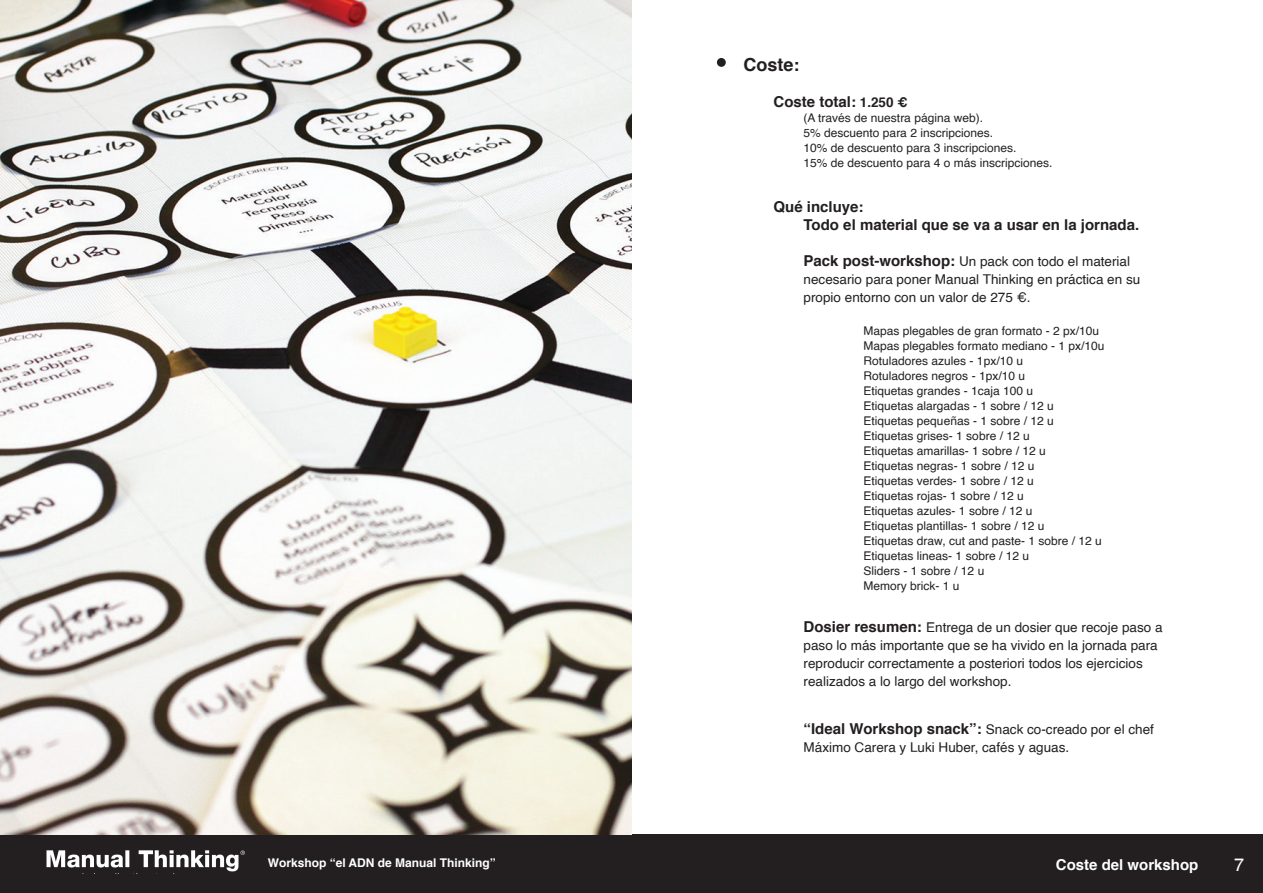
<style>
.page{position:relative;width:1263px;height:893px;background:#fff}
.page>*{position:absolute;margin:0;border:0;box-sizing:border-box;transform-origin:0 0}
.t1{font:700 18px "Helvetica";color:#231f20}
.t2{font:18px "Helvetica";color:#fff}
.t3{font:700 15px/18px "Helvetica";color:#231f20}
.t4{font:700 15px "Helvetica";color:#fff}
.t5{font:13.5px/18px "Helvetica";color:#231f20}
.t6{font:12px/15px "Helvetica";color:#231f20}
.t7{font:700 12px "Helvetica";color:#fff}
.s1{font-size:13.5px}
.s2{font-weight:700;font-size:15px}
</style>
<div class="page">
<div style="left:717px;top:58px;width:9px;height:9px;background:#231f20;border-radius:50%"></div>
<div style="left:0;top:834px;width:1263px;height:59px;background:#231f20"></div>
<img style="left:46px;top:850px;width:199px;height:22px">
<img style="left:0;top:0;width:631px;height:834px">
<h1 class="t1" style="left:743px;top:50px;width:57px">Coste:</h1>
<p class="t3" style="left:773px;top:93px;width:135px">Coste total: <span class="s1">1.250 €</span></p>
<p class="t6" style="left:803px;top:110px;width:250px">(A través de nuestra página web).<br>5% descuento para 2 inscripciones.<br>10% de descuento para 3 inscripciones.<br>15% de descuento para 4 o más inscripciones.</p>
<p class="t3" style="left:803px;top:198px;width:337px;text-indent:-30px">Qué incluye:<br>Todo el material que se va a usar en la jornada.</p>
<p class="t5" style="left:803px;top:252px;width:338px"><span class="s2">Pack post-workshop:</span> Un pack con todo el material necesario para poner Manual Thinking en práctica en su propio entorno con un valor de 275 €.</p>
<p class="t6" style="left:863px;top:323px;width:242px">Mapas plegables de gran formato - 2 px/10u<br>Mapas plegables formato mediano - 1 px/10u<br>Rotuladores azules - 1px/10 u<br>Rotuladores negros - 1px/10 u<br>Etiquetas grandes - 1caja 100 u<br>Etiquetas alargadas - 1 sobre / 12 u<br>Etiquetas pequeñas - 1 sobre / 12 u<br>Etiquetas grises- 1 sobre / 12 u<br>Etiquetas amarillas- 1 sobre / 12 u<br>Etiquetas negras- 1 sobre / 12 u<br>Etiquetas verdes- 1 sobre / 12 u<br>Etiquetas rojas- 1 sobre / 12 u<br>Etiquetas azules- 1 sobre / 12 u<br>Etiquetas plantillas- 1 sobre / 12 u<br>Etiquetas draw, cut and paste- 1 sobre / 12 u<br>Etiquetas lineas- 1 sobre / 12 u<br>Sliders - 1 sobre / 12 u<br>Memory brick- 1 u</p>
<p class="t5" style="left:803px;top:618px;width:360px"><span class="s2">Dosier resumen:</span> Entrega de un dosier que recoje paso a paso lo más importante que se ha vivido en la jornada para reproducir correctamente a posteriori todos los ejercicios realizados a lo largo del workshop.</p>
<p class="t5" style="left:803px;top:720px;width:352px"><span class="s2">“Ideal Workshop snack”:</span> Snack co-creado por el chef<br>Máximo Carera y Luki Huber, cafés y aguas.</p>
<p class="t7" style="left:268px;top:853px;width:230px">Workshop “el ADN de Manual Thinking”</p>
<p class="t4" style="left:1056px;top:853px;width:144px">Coste del workshop</p>
<h1 class="t2" style="left:1222px;top:849px;width:23px">17</h1>
</div>
